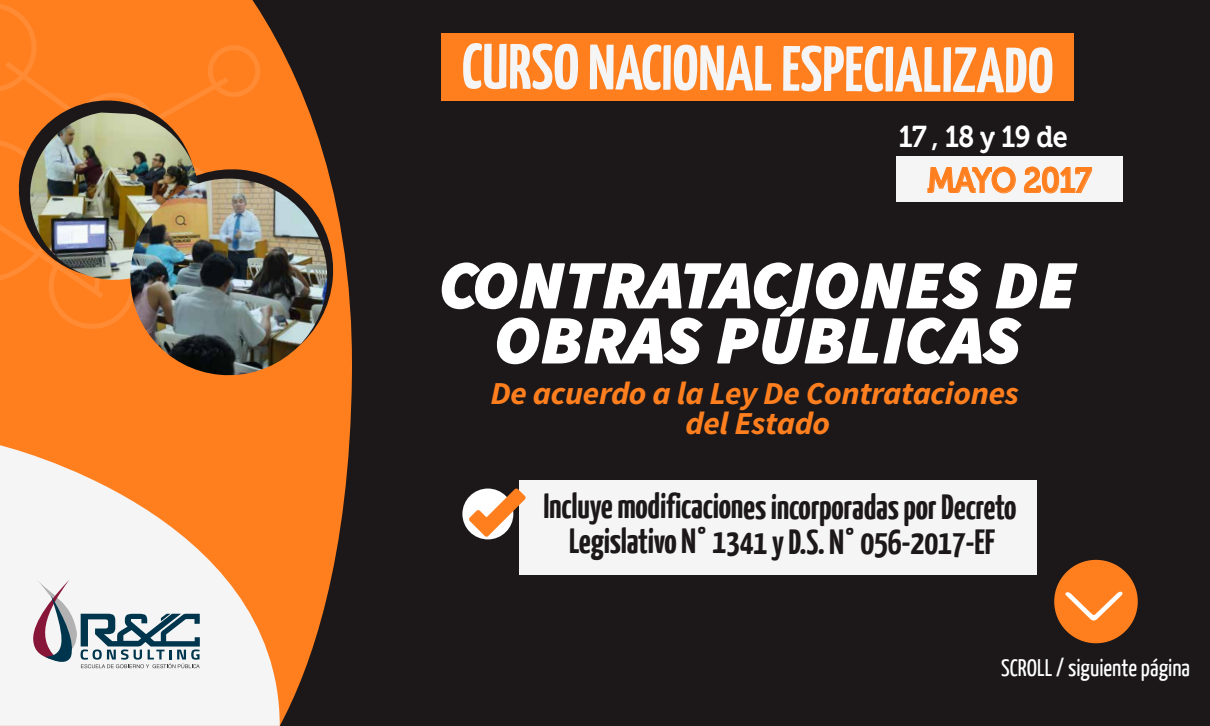
<style>
.page{position:relative;width:1210px;height:726px;background:#fff}
.page>*{position:absolute;margin:0;border:0;box-sizing:border-box;transform-origin:0 0}
.t1{font:italic 900 67px/55px "Source Sans Pro";letter-spacing:.005em;color:#fff;text-align:center}
.t2{font:700 63.8px "Yanone Kaffeesatz";letter-spacing:-.01em;color:#f5f5f5}
.t3{font:700 35px/35px "Yanone Kaffeesatz";letter-spacing:-.01em;color:#1c1819;text-align:center}
.t4{font:35px "Museo 700";letter-spacing:-.025em;color:#ff7f1f;scale:.9 1}
.t5{font:italic 700 32px/30px "Source Sans Pro";letter-spacing:-.01em;color:#ff7f1f;text-align:center}
.t6{font:30px "Museo 700";letter-spacing:-.035em;color:#fff;scale:.9 1}
.t7{font:24px "Yanone Kaffeesatz";color:#fff}
</style>
<div class="page">
<div style="left:0;top:0;width:1209px;height:725px;background:#1c1819"></div>
<svg style="left:0;top:12px;width:352px;height:713px;fill:#ff7f1f"></svg>
<div style="left:441px;top:34px;width:632px;height:67px;background:#ff7f1f"></div>
<div style="left:895px;top:157px;width:227px;height:45px;background:#f5f5f5"></div>
<svg style="left:927px;top:167px;width:88px;height:26px"></svg>
<svg style="left:1023px;top:167px;width:68px;height:26px"></svg>
<svg style="left:260px;top:165px;width:78px;height:211px;fill:#ff7f1f"></svg>
<svg style="left:0;top:0;width:260px;height:329px"></svg>
<img style="left:26px;top:112px;width:176px;height:172px">
<img style="left:126px;top:178px;width:206px;height:201px">
<div style="left:1053px;top:559px;width:84px;height:84px;background:#ff7f1f;border-radius:50%"></div>
<svg style="left:1065px;top:591px;width:57px;height:30px"></svg>
<svg style="left:441px;top:262px;width:637px;height:103px"></svg>
<div style="left:519px;top:480px;width:517px;height:95px;background:#f5f5f5"></div>
<svg style="left:462px;top:488px;width:51px;height:51px"></svg>
<svg style="left:468px;top:488px;width:57px;height:48px"></svg>
<svg style="left:0;top:445px;width:280px;height:280px;fill:#f5f5f5"></svg>
<svg style="left:30px;top:578px;width:170px;height:90px"></svg>
<h2 class="t2" style="left:461px;top:29px;width:593px">CURSO NACIONAL ESPECIALIZADO</h2>
<p class="t6" style="left:898px;top:120px;width:189px">17 , 18 y 19 de</p>
<p class="t4" style="left:927px;top:161px;width:184px">MAYO 2017</p>
<h1 class="t1" style="left:438px;top:257px;width:638px">CONTRATACIONES DE<br>OBRAS PÚBLICAS</h1>
<p class="t5" style="left:490px;top:378px;width:529px">De acuerdo a la Ley De Contrataciones del Estado</p>
<p class="t3" style="left:543px;top:488px;width:474px">Incluye modificaciones incorporadas por Decreto<br>Legislativo N° 1341 y D.S. N° 056-2017-EF</p>
<p class="t7" style="left:1000px;top:653px;width:190px">SCROLL / siguiente página</p>
</div>
